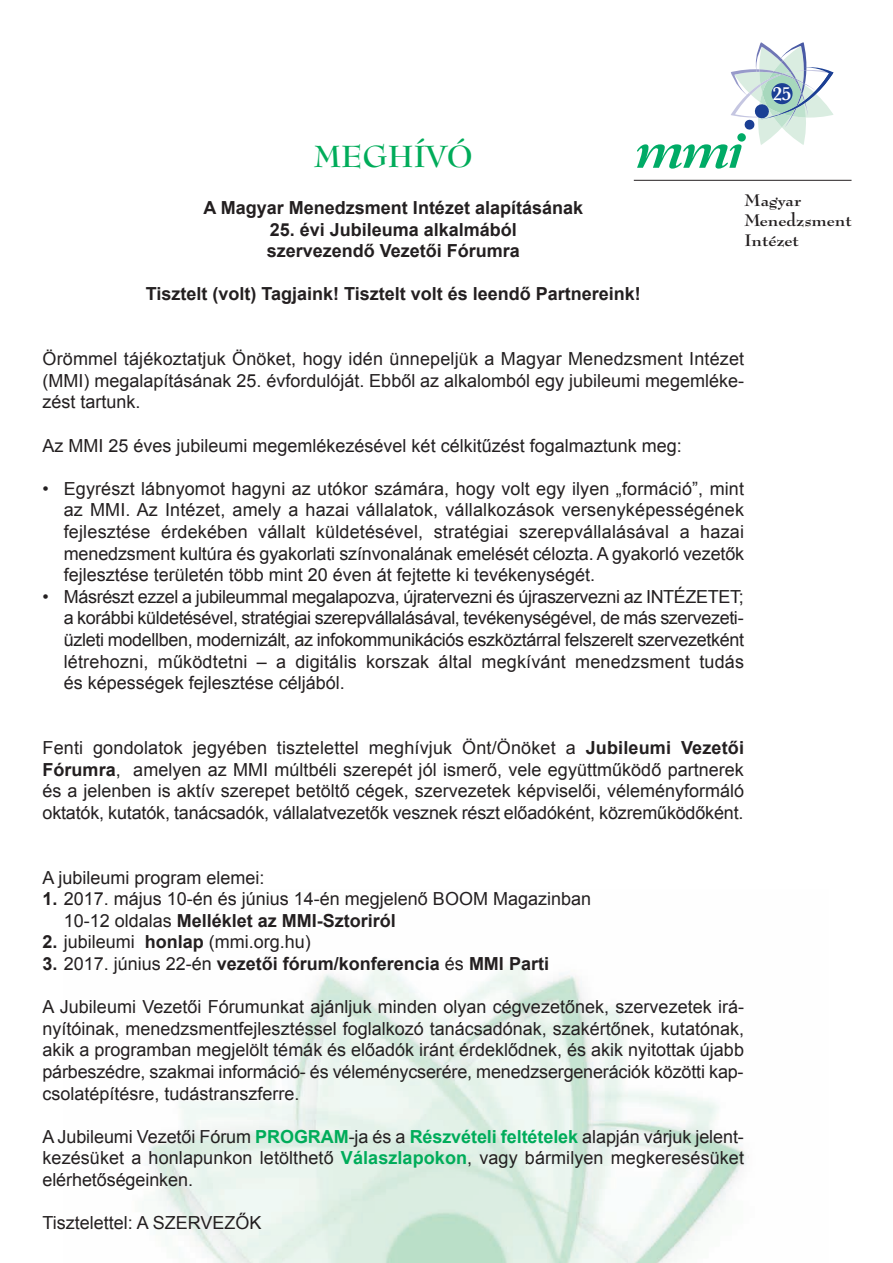
<style>
.page{position:relative;width:893px;height:1263px;background:#fff}
.page>*{position:absolute;margin:0;border:0;box-sizing:border-box;transform-origin:0 0}
.t1{font:700 30px "Bernhard Modern PFL";color:#00ac5a}
.t2{font:600 19.8px "Baskerville";color:#fff}
.t3{font:18px/21.6px "Arial";color:#231f20;text-align:justify}
.t4{font:700 18px/21.6px "Arial";color:#231f20}
.t5{font:700 16.5px/19.8px "Bernhard Modern PFL";letter-spacing:-.005em;color:#231f20;scale:1.09 1}
.s1{font-weight:700}
.s2{font-weight:400}
.s3{font-weight:700;color:#00ac5a}
</style>
<div class="page">
<img style="left:149px;top:963px;width:600px;height:300px">
<svg style="left:637px;top:42px;width:196px;height:127px"></svg>
<div style="left:737px;top:133px;width:9px;height:9px;background:#00ab66;border-radius:50%"></div>
<hr style="left:634px;top:180px;width:217px;height:1px;background:#231f20">
<h1 class="t1" style="left:314px;top:144px;width:160px">MEGHÍVÓ</h1>
<p class="t4" style="left:204px;top:197px;width:381px">A Magyar Menedzsment Intézet alapításának</p>
<p class="t4" style="left:267px;top:218px;width:255px">25. évi Jubileuma alkalmából szervezendő Vezetői Fórumra</p>
<p class="t4" style="left:146px;top:283px;width:497px">Tisztelt (volt) Tagjaink! Tisztelt volt és leendő Partnereink!</p>
<p class="t2" style="left:773px;top:87px;width:20px">25</p>
<p class="t5" style="left:745px;top:192px;width:100px">Magyar<br>Menedzsment<br>Intézet</p>
<p class="t3" style="left:43px;top:348px;width:703px">Örömmel tájékoztatjuk Önöket, hogy idén ünnepeljük a Magyar Menedzsment Intézet (MMI) megalapításának 25. évfordulóját. Ebből az alkalomból egy jubileumi megemléke&shy;zést tartunk.</p>
<p class="t3" style="left:43px;top:434px;width:641px">Az MMI 25 éves jubileumi megemlékezésével két célkitűzést fogalmaztunk meg:</p>
<p class="t3" style="left:64px;top:478px;width:682px;text-indent:-21px">• Egyrészt lábnyomot hagyni az utókor számára, hogy volt egy ilyen „formáció”, mint az MMI. Az Intézet, amely a hazai vállalatok, vállalkozások versenyképességének fejlesztése érdekében vállalt küldetésével, stratégiai szerepvállalásával a hazai menedzsment kultúra és gyakorlati színvonalának emelését célozta. A gyakorló vezetők fejlesztése területén több mint 20 éven át fejtette ki tevékenységét.</p>
<p class="t3" style="left:64px;top:586px;width:682px;text-indent:-21px">• Másrészt ezzel a jubileummal megalapozva, újratervezni és újraszervezni az INTÉZETET; a korábbi küldetésével, stratégiai szerepvállalásával, tevékenységével, de más szervezeti&shy;üzleti modellben, modernizált, az infokommunikációs eszköztárral felszerelt szervezetként létrehozni, működtetni – a digitális korszak által megkívánt menedzsment tudás és képességek fejlesztése céljából.</p>
<p class="t3" style="left:43px;top:737px;width:703px">Fenti gondolatok jegyében tisztelettel meghívjuk Önt/Önöket a <span class="s1">Jubileumi Vezetői Fórumra</span>, amelyen az MMI múltbéli szerepét jól ismerő, vele együttműködő partnerek és a jelenben is aktív szerepet betöltő cégek, szervezetek képviselői, véleményformáló oktatók, kutatók, tanácsadók, vállalatvezetők vesznek részt előadóként, közreműködőként.</p>
<p class="t3" style="left:43px;top:866px;width:224px">A jubileumi program elemei:</p>
<p class="t3" style="left:64px;top:888px;width:529px;text-indent:-21px"><span class="s1">1.</span> 2017. május 10-én és június 14-én megjelenő BOOM Magazinban<br>10-12 oldalas <span class="s1">Melléklet az MMI-Sztoriról</span></p>
<p class="t3" style="left:43px;top:931px;width:270px"><span class="s1">2.</span> jubileumi <span class="s1">honlap</span> (mmi.org.hu)</p>
<p class="t4" style="left:43px;top:953px;width:508px">3. <span class="s2">2017. június 22-én</span> vezetői fórum/konferencia <span class="s2">és</span> MMI Parti</p>
<p class="t3" style="left:42px;top:996px;width:703px">A Jubileumi Vezetői Fórumunkat ajánljuk minden olyan cégvezetőnek, szervezetek irá&shy;nyítóinak, menedzsmentfejlesztéssel foglalkozó tanácsadónak, szakértőnek, kutatónak, akik a programban megjelölt témák és előadók iránt érdeklődnek, és akik nyitottak újabb párbeszédre, szakmai információ- és véleménycserére, menedzsergenerációk közötti kap&shy;csolatépítésre, tudástranszferre.</p>
<p class="t3" style="left:42px;top:1126px;width:703px">A Jubileumi Vezetői Fórum <span class="s3">PROGRAM</span>-ja és a <span class="s3">Részvételi feltételek</span> alapján várjuk jelent&shy;kezésüket a honlapunkon letölthető <span class="s3">Válaszlapokon</span>, vagy bármilyen megkeresésüket elérhetőségeinken.</p>
<p class="t3" style="left:43px;top:1212px;width:221px">Tisztelettel: A SZERVEZŐK</p>
</div>
